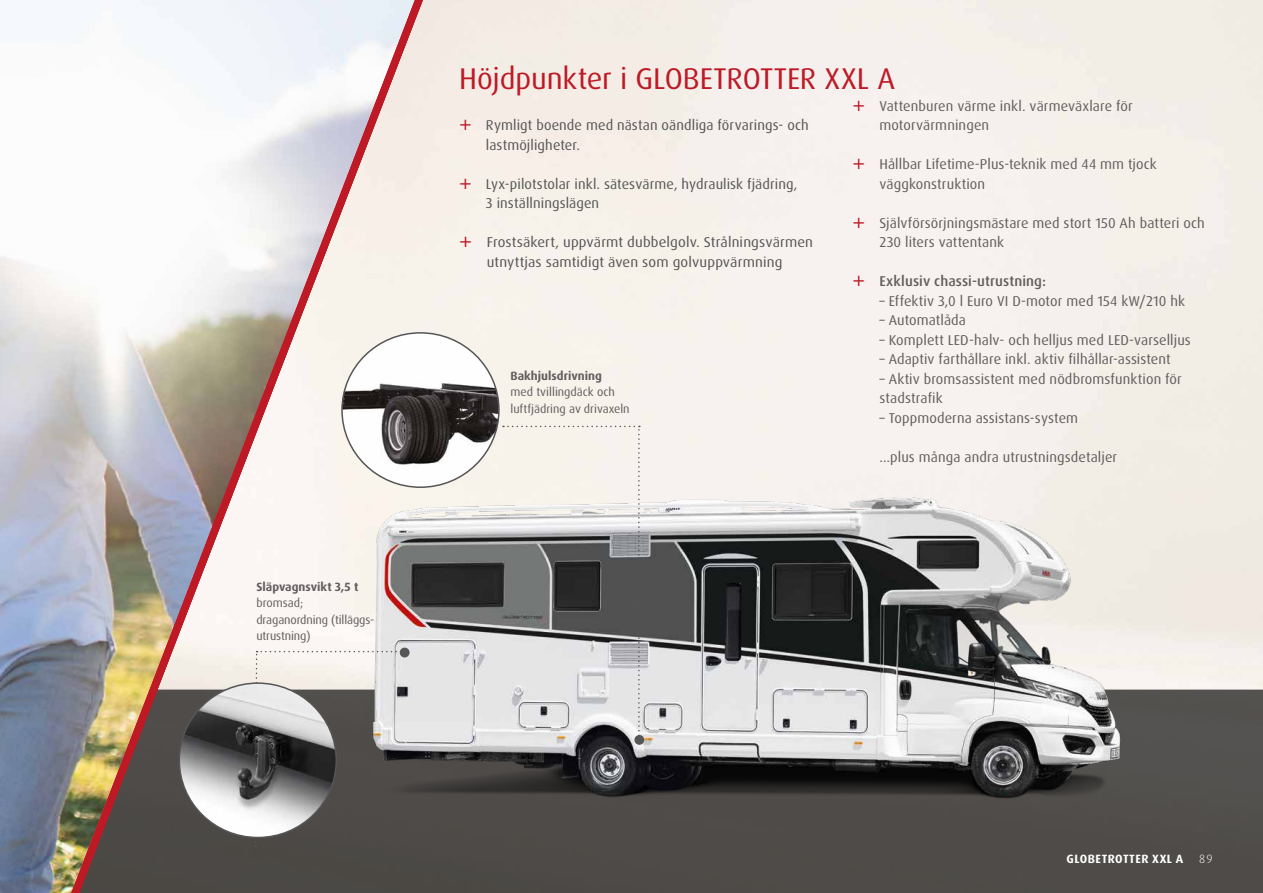
<style>
.page{position:relative;width:1263px;height:893px;background:#fff}
.page>*{position:absolute;margin:0;border:0;box-sizing:border-box;transform-origin:0 0}
.t1{font:30px "Dax Pro";letter-spacing:-.005em;color:#bd1a26}
.t2{font:14.25px/19.5px "Dax OT";letter-spacing:.01em;color:#625e5f}
.t3{font:14.25px/19.5px "Dax OT";letter-spacing:.01em;color:#565656}
.t4{font:500 14.25px "Dax OT";letter-spacing:.01em;color:#625e5f}
.t5{font:12px/16.5px "Dax Pro";color:#625e5f}
.t6{font:700 12px "Dax Pro";color:#625e5f}
.t7{font:700 12px "Dax Pro";letter-spacing:.04em;color:#fff}
.t8{font:300 12px "Dax OT";color:#fff}
</style>
<div class="page">
<div style="left:439px;top:690px;width:824px;height:203px;background:#4e4b49"></div>
<img style="left:0;top:256px;width:56px;height:637px">
<img style="left:439px;top:481px;width:723px;height:328px">
<div style="left:634px;top:735px;width:10px;height:10px;background:#565656;border-radius:50%"></div>
<svg style="left:503px;top:426px;width:137px;height:315px;background:#b7b6b4"></svg>
<img style="left:439px;top:333px;width:60px;height:154px">
<svg style="left:56px;top:0;width:383px;height:893px"></svg>
<svg style="left:854px;top:100px;width:10px;height:11px"></svg>
<svg style="left:854px;top:159px;width:10px;height:10px"></svg>
<svg style="left:854px;top:217px;width:10px;height:11px"></svg>
<svg style="left:854px;top:276px;width:10px;height:10px"></svg>
<svg style="left:460px;top:120px;width:10px;height:10px"></svg>
<svg style="left:460px;top:178px;width:10px;height:11px"></svg>
<svg style="left:460px;top:237px;width:11px;height:10px"></svg>
<p class="t6" style="left:256px;top:579px;width:103px">Släpvagnsvikt 3,5 t</p>
<p class="t5" style="left:256px;top:595px;width:119px">bromsad; draganordning (tilläggs&shy;utrustning)</p>
<h1 class="t1" style="left:459px;top:59px;width:437px">Höjdpunkter i GLOBETROTTER XXL A</h1>
<p class="t3" style="left:486px;top:116px;width:324px">Rymligt boende med nästan oändliga förvarings- och lastmöjligheter.</p>
<p class="t3" style="left:486px;top:174px;width:313px">Lyx-pilotstolar inkl. sätesvärme, hydraulisk fjädring,<br>3 inställningslägen</p>
<p class="t3" style="left:487px;top:233px;width:328px">Frostsäkert, uppvärmt dubbelgolv. Strålningsvärmen utnyttjas samtidigt även som golvuppvärmning</p>
<p class="t2" style="left:879px;top:96px;width:255px">Vattenburen värme inkl. värmeväxlare för motorvärmningen</p>
<p class="t2" style="left:879px;top:155px;width:279px">Hållbar Lifetime-Plus-teknik med 44 mm tjock väggkonstruktion</p>
<p class="t2" style="left:879px;top:213px;width:327px">Självförsörjningsmästare med stort 150 Ah batteri och<br>230 liters vattentank</p>
<p class="t4" style="left:879px;top:272px;width:168px">Exklusiv chassi-utrustning:</p>
<p class="t2" style="left:879px;top:291px;width:307px">– Effektiv 3,0 l Euro VI D-motor med 154 kW/210 hk</p>
<p class="t2" style="left:879px;top:311px;width:88px">– Automatlåda</p>
<p class="t2" style="left:879px;top:330px;width:313px">– Komplett LED-halv- och helljus med LED-varselljus</p>
<p class="t2" style="left:879px;top:350px;width:293px">– Adaptiv farthållare inkl. aktiv filhållar-assistent</p>
<p class="t2" style="left:879px;top:369px;width:304px">– Aktiv bromsassistent med nödbromsfunktion för stadstrafik</p>
<p class="t2" style="left:879px;top:408px;width:200px">– Toppmoderna assistans-system</p>
<p class="t2" style="left:879px;top:447px;width:239px">…plus många andra utrustningsdetaljer</p>
<p class="t6" style="left:510px;top:368px;width:93px">Bakhjulsdrivning</p>
<p class="t5" style="left:510px;top:384px;width:121px">med tvillingdäck och luftfjädring av drivaxeln</p>
<p class="t7" style="left:1066px;top:851px;width:118px">GLOBETROTTER XXL A</p>
<p class="t8" style="left:1199px;top:851px;width:15px">89</p>
</div>
